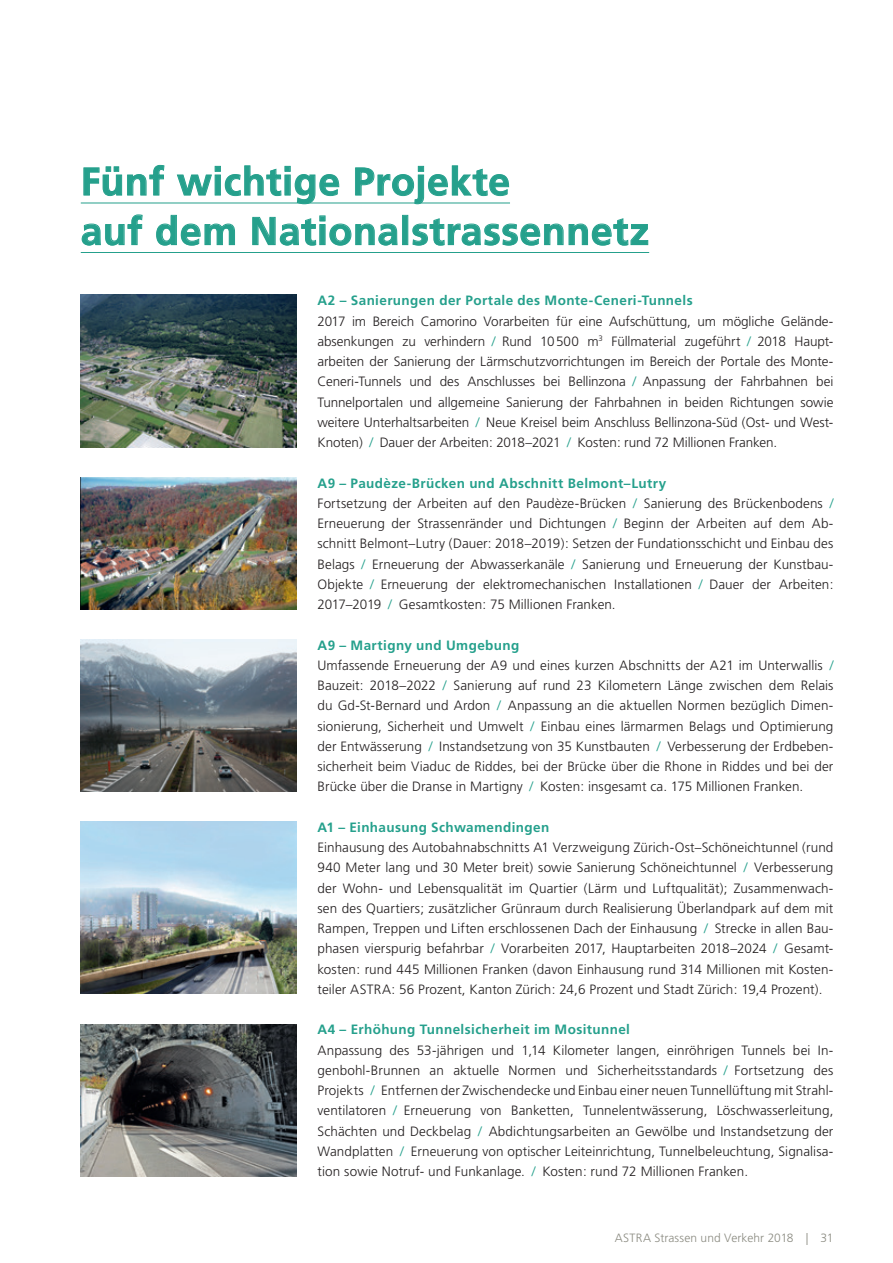
<style>
.page{position:relative;width:893px;height:1263px;background:#fff}
.page>*{position:absolute;margin:0;border:0;box-sizing:border-box;transform-origin:0 0}
.t1{font:700 39px/49.5px "Frutiger";letter-spacing:.02em;color:#25a08c}
.t2{font:300 13.5px/20.2px "Frutiger";letter-spacing:.005em;color:#231f20;text-align:justify}
.t3{font:700 13.5px "Frutiger";letter-spacing:.03em;color:#25a08c}
.t4{font:300 12px "Frutiger";letter-spacing:.01em;color:#8b8b81}
.s1{color:#25a08c}
.s2{font-weight:700;color:#25a08c}
.s3{font-family:"Frutiger LT"}
</style>
<div class="page">
<hr style="left:81px;top:202px;width:429px;height:1px;background:#25a08c">
<hr style="left:81px;top:252px;width:568px;height:1px;background:#25a08c">
<svg style="left:83px;top:165px;width:81px;height:31px"></svg>
<svg style="left:177px;top:165px;width:162px;height:39px"></svg>
<svg style="left:355px;top:165px;width:154px;height:39px"></svg>
<svg style="left:82px;top:214px;width:61px;height:32px"></svg>
<svg style="left:156px;top:215px;width:79px;height:31px"></svg>
<svg style="left:252px;top:215px;width:145px;height:31px"></svg>
<div style="left:402px;top:215px;width:6px;height:30px;border:1px solid #25a08c"></div>
<svg style="left:412px;top:218px;width:236px;height:28px"></svg>
<img style="left:81px;top:1025px;width:215px;height:151px">
<img style="left:81px;top:821px;width:215px;height:173px">
<img style="left:81px;top:294px;width:215px;height:153px">
<img style="left:81px;top:640px;width:215px;height:151px">
<img style="left:81px;top:477px;width:215px;height:132px">
<h1 class="t1" style="left:81px;top:156px;width:570px">Fünf wichtige Projekte<br>auf dem Nationalstrassennetz</h1>
<p class="t3" style="left:317px;top:293px;width:377px">A2 – Sanierungen der Portale des Monte-Ceneri-Tunnels</p>
<p class="t2" style="left:317px;top:311px;width:517px">2017 im Bereich Camorino Vorarbeiten für eine Aufschüttung, um mögliche Gelände&shy;absenkungen zu verhindern <span class="s1">/</span> Rund 10500 m<sup>3</sup> Füllmaterial zugeführt <span class="s1">/</span> 2018 Haupt&shy;arbeiten der Sanierung der Lärmschutzvorrichtungen im Bereich der Portale des Monte-Ceneri-Tunnels und des Anschlusses bei Bellinzona <span class="s1">/</span> Anpassung der Fahrbahnen bei Tunnelportalen und allgemeine Sanierung der Fahrbahnen in beiden Richtungen sowie weitere Unterhaltsarbeiten <span class="s1">/</span> Neue Kreisel beim Anschluss Bellinzona-Süd (Ost- und West-Knoten) <span class="s1">/</span> Dauer der Arbeiten: 2018–2021 <span class="s1">/</span> Kosten: rund 72 Millionen Franken.</p>
<p class="t2" style="left:317px;top:473px;width:517px;text-align:left"><span class="s2">A9 – Paudèze-Brücken und Abschnitt Belmont–Lutry<br></span>Fortsetzung der Arbeiten auf den Paudèze-Brücken <span class="s1">/</span> Sanierung des Brückenbodens <span class="s1">/ </span>Erneuerung der Strassenränder und Dichtungen <span class="s1">/</span> Beginn der Arbeiten auf dem Ab&shy;schnitt Belmont–Lutry (Dauer: 2018–2019): Setzen der Fundationsschicht und Einbau des Belags <span class="s1">/</span> Erneuerung der Abwasserkanäle <span class="s1">/</span> Sanierung und Erneuerung der Kunstbau-Objekte <span class="s1">/</span> Erneuerung der elektromechanischen Installationen <span class="s1">/</span> Dauer der Arbeiten:<br>2017–2019 <span class="s1">/</span> Gesamtkosten: 75 Millionen Franken.</p>
<p class="t2" style="left:317px;top:635px;width:517px;text-align:left"><span class="s2">A9 – Martigny und Umgebung<br></span>Umfassende Erneuerung der A9 und eines kurzen Abschnitts der A21 im Unterwallis <span class="s1">/ </span>Bauzeit: 2018–2022 <span class="s1">/</span> Sanierung auf rund 23 Kilometern Länge zwischen dem Relais du Gd-St-Bernard und Ardon <span class="s1">/</span> Anpassung an die aktuellen Normen bezüglich Dimen&shy;sionierung, Sicherheit und Umwelt <span class="s1">/</span> Einbau eines lärmarmen Belags und Optimierung der Entwässerung <span class="s1">/</span> Instandsetzung von 35 Kunstbauten <span class="s1">/</span> Verbesserung der Erdbeben&shy;sicherheit beim Viaduc de Riddes, bei der Brücke über die Rhone in Riddes und bei der Brücke über die Dranse in Martigny <span class="s1">/</span> Kosten: insgesamt ca. 175 Millionen Franken.</p>
<p class="t3" style="left:317px;top:819px;width:233px">A1 – Einhausung Schwamendingen</p>
<p class="t2" style="left:317px;top:837px;width:517px">Einhausung des Autobahnabschnitts A1 Verzweigung Zürich-Ost–Schöneichtunnel (rund 940 Meter lang und 30 Meter breit) sowie Sanierung Schöneichtunnel <span class="s1">/</span> Verbesserung der Wohn- und Lebensqualität im Quartier (Lärm und Luftqualität); Zusammenwach&shy;sen des Quartiers; zusätzlicher Grünraum durch Realisierung Überlandpark auf dem mit Rampen, Treppen und Liften erschlossenen Dach der Einhausung <span class="s1">/</span> Strecke in allen Bau&shy;phasen vierspurig befahrbar <span class="s1">/</span> Vorarbeiten 2017, Hauptarbeiten 2018–2024 <span class="s1">/</span> Gesamt&shy;kosten: rund 445 Millionen Franken (davon Einhausung rund 314 Millionen mit Kosten&shy;teiler ASTRA: 56 Prozent, Kanton Zürich: 24,6 Prozent und Stadt Zürich: 19,4 Prozent).</p>
<p class="t3" style="left:317px;top:1022px;width:314px">A4 – Erhöhung Tunnelsicherheit im Mositunnel</p>
<p class="t2" style="left:317px;top:1040px;width:517px">Anpassung des 53-jährigen und 1,14 Kilometer langen, einröhrigen Tunnels bei In&shy;genbohl-Brunnen an aktuelle Normen und Sicherheitsstandards <span class="s1">/</span> Fortsetzung des Projekts <span class="s1">/</span> -Entfernen der Zwischendecke und Einbau einer neuen Tunnellüftung mit Strahl&shy;ventilatoren <span class="s1">/</span> Erneuerung von Banketten, Tunnelentwässerung, Löschwasserleitung, Schächten und Deckbelag <span class="s1">/</span> Abdichtungsarbeiten an Gewölbe und Instandsetzung der Wandplatten <span class="s1">/</span> Erneuerung von optischer Leiteinrichtung, Tunnelbeleuchtung, Signalisa&shy;tion sowie Notruf- und Funkanlage. <span class="s1">/</span> Kosten: rund 72 Millionen Franken.</p>
<p class="t4" style="left:615px;top:1231px;width:220px">ASTRA Strassen und Verkehr 2018 <span class="s3">|</span> 31</p>
</div>
